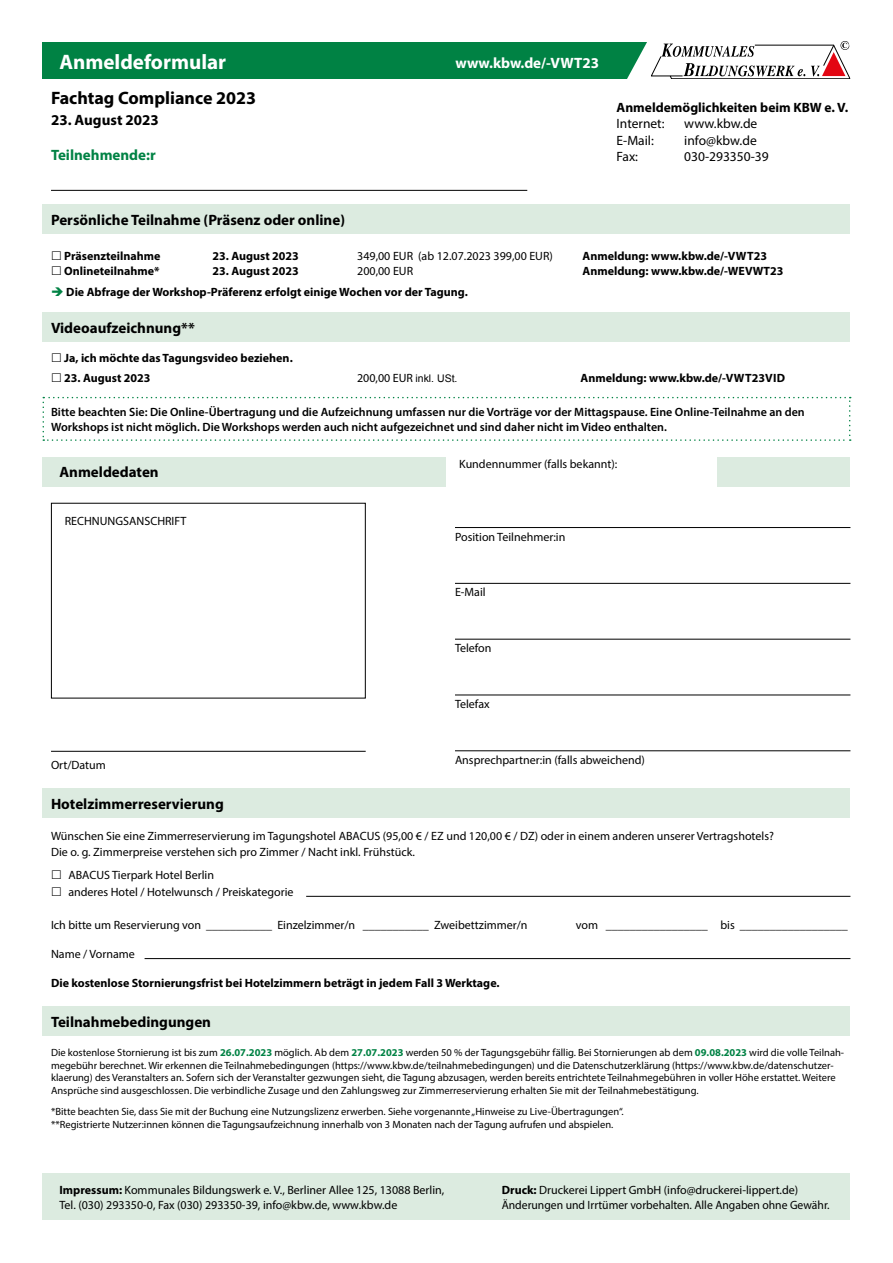
<style>
.page{position:relative;width:893px;height:1263px;background:#fff}
.page>*{position:absolute;margin:0;border:0;box-sizing:border-box;transform-origin:0 0}
.t1{font:700 21px "Myriad Pro";color:#fff}
.t2{font:700 18px "Myriad Pro";color:#000}
.t3{font:700 15px "Myriad Pro";color:#000}
.t4{font:700 15px "Myriad Pro";letter-spacing:.005em;color:#fff}
.t5{font:700 15px "Myriad Pro";color:#008244}
.t6{font:13.5px "Myriad Pro";color:#000}
.t7{font:700 13.5px "Myriad Pro";color:#000}
.t8{font:12px/16.5px "Myriad Pro";color:#000}
.t9{font:700 12px "Myriad Pro";color:#000}
.t10{font:600 12px/14.4px "Myriad Pro";color:#000}
.t11{font:10.5px/12.6px "Myriad Pro";color:#000}
.s1{color:#008244}
.s2{font-family:"Arial";font-size:10.5px}
.s3{font-weight:700;color:#008244}
.s4{font-weight:700}
</style>
<div class="page">
<div style="left:43px;top:312px;width:807px;height:30px;background:#dcebe0"></div>
<div style="left:43px;top:204px;width:807px;height:30px;background:#dcebe0"></div>
<hr style="left:306px;top:896px;width:544px;height:1px;background:#000">
<hr style="left:145px;top:958px;width:705px;height:1px;background:#000">
<hr style="left:455px;top:527px;width:395px;height:1px;background:#000">
<hr style="left:455px;top:583px;width:395px;height:1px;background:#000">
<hr style="left:455px;top:639px;width:395px;height:1px;background:#000">
<hr style="left:455px;top:695px;width:395px;height:1px;background:#000">
<hr style="left:455px;top:750px;width:395px;height:1px;background:#000">
<div style="left:43px;top:788px;width:807px;height:30px;background:#dcebe0"></div>
<div style="left:43px;top:1173px;width:807px;height:47px;background:#dcebe0"></div>
<div style="left:43px;top:43px;width:651px;height:36px;background:#008244"></div>
<svg style="left:558px;top:41px;width:293px;height:38px"></svg>
<div style="left:51px;top:503px;width:315px;height:195px;border:1px solid #000"></div>
<hr style="left:51px;top:751px;width:315px;height:1px;background:#000">
<div style="left:43px;top:457px;width:807px;height:29px;background:#dcebe0"></div>
<hr style="left:51px;top:190px;width:476px;height:1px;background:#000">
<div style="left:43px;top:1006px;width:807px;height:29px;background:#dcebe0"></div>
<div style="left:446px;top:455px;width:271px;height:51px;background:#fff"></div>
<svg style="left:43px;top:397px;width:808px;height:44px"></svg>
<h1 class="t1" style="left:60px;top:48px;width:168px">Anmeldeformular</h1>
<h3 class="t4" style="left:455px;top:53px;width:145px">www.kbw.de/-VWT23</h3>
<h2 class="t2" style="left:51px;top:86px;width:207px">Fachtag Compliance 2023</h2>
<h3 class="t3" style="left:51px;top:110px;width:109px">23. August 2023</h3>
<h3 class="t5" style="left:51px;top:145px;width:106px">Teilnehmende:r</h3>
<p class="t7" style="left:617px;top:99px;width:233px">Anmeldemöglichkeiten beim KBW e. V.</p>
<p class="t6" style="left:617px;top:116px;width:49px">Internet:</p>
<p class="t6" style="left:684px;top:116px;width:75px">www.kbw.de</p>
<p class="t6" style="left:617px;top:132px;width:39px">E-Mail:</p>
<p class="t6" style="left:684px;top:132px;width:74px">info@kbw.de</p>
<p class="t6" style="left:617px;top:148px;width:23px">Fax:</p>
<p class="t6" style="left:684px;top:148px;width:86px">030-293350-39</p>
<h3 class="t3" style="left:51px;top:210px;width:296px">Persönliche Teilnahme (Präsenz oder online)</h3>
<p class="t9" style="left:64px;top:248px;width:98px">Präsenzteilnahme</p>
<p class="t9" style="left:213px;top:248px;width:88px">23. August 2023</p>
<p class="t8" style="left:357px;top:247px;width:197px">349,00 EUR (ab 12.07.2023 399,00 EUR)</p>
<p class="t9" style="left:583px;top:248px;width:186px">Anmeldung: www.kbw.de/-VWT23</p>
<p class="t9" style="left:64px;top:263px;width:97px">Onlineteilnahme*</p>
<p class="t9" style="left:213px;top:263px;width:88px">23. August 2023</p>
<p class="t8" style="left:357px;top:262px;width:57px">200,00 EUR</p>
<p class="t9" style="left:583px;top:263px;width:202px">Anmeldung: www.kbw.de/-WEVWT23</p>
<p class="t9" style="left:51px;top:284px;width:418px"><span class="s1">➔</span> Die Abfrage der Workshop-Präferenz erfolgt einige Wochen vor der Tagung.</p>
<h3 class="t3" style="left:51px;top:318px;width:145px">Videoaufzeichnung**</h3>
<p class="t9" style="left:64px;top:350px;width:230px">Ja, ich möchte das Tagungsvideo beziehen.</p>
<p class="t9" style="left:64px;top:370px;width:88px">23. August 2023</p>
<p class="t8" style="left:357px;top:370px;width:102px">200,00 EUR <span class="s2">inkl. USt.</span></p>
<p class="t9" style="left:581px;top:370px;width:206px">Anmeldung: www.kbw.de/-VWT23VID</p>
<p class="t10" style="left:51px;top:405px;width:755px">Bitte beachten Sie: Die Online-Übertragung und die Aufzeichnung umfassen nur die Vorträge vor der Mittagspause. Eine Online-Teilnahme an den<br>Workshops ist nicht möglich. Die Workshops werden auch nicht aufgezeichnet und sind daher nicht im Video enthalten.</p>
<h3 class="t3" style="left:60px;top:462px;width:101px">Anmeldedaten</h3>
<p class="t8" style="left:65px;top:512px;width:123px">RECHNUNGSANSCHRIFT</p>
<p class="t8" style="left:51px;top:756px;width:56px">Ort/Datum</p>
<h3 class="t3" style="left:51px;top:794px;width:174px">Hotelzimmerreservierung</h3>
<p class="t8" style="left:459px;top:456px;width:160px">Kundennummer (falls bekannt):</p>
<p class="t8" style="left:455px;top:528px;width:112px">Position Teilnehmer:in</p>
<p class="t8" style="left:455px;top:584px;width:32px">E-Mail</p>
<p class="t8" style="left:455px;top:640px;width:38px">Telefon</p>
<p class="t8" style="left:455px;top:695px;width:36px">Telefax</p>
<p class="t8" style="left:455px;top:751px;width:191px">Ansprechpartner:in (falls abweichend)</p>
<p class="t8" style="left:51px;top:827px;width:724px">Wünschen Sie eine Zimmerreservierung im Tagungshotel ABACUS (95,00 € / EZ und 120,00 € / DZ) oder in einem anderen unserer Vertragshotels?<br>Die o. g. Zimmerpreise verstehen sich pro Zimmer / Nacht inkl. Frühstück.</p>
<p class="t8" style="left:68px;top:867px;width:227px">ABACUS Tierpark Hotel Berlin<br>anderes Hotel / Hotelwunsch / Preiskategorie</p>
<p class="t8" style="left:51px;top:916px;width:478px">Ich bitte um Reservierung von ___________ Einzelzimmer/n ___________ Zweibettzimmer/n</p>
<p class="t8" style="left:576px;top:916px;width:274px">vom _________________ bis __________________</p>
<p class="t8" style="left:51px;top:946px;width:85px">Name / Vorname</p>
<p class="t9" style="left:51px;top:975px;width:450px">Die kostenlose Stornierungsfrist bei Hotelzimmern beträgt in jedem Fall 3 Werktage.</p>
<h3 class="t3" style="left:51px;top:1012px;width:162px">Teilnahmebedingungen</h3>
<p class="t11" style="left:51px;top:1046px;width:795px">Die kostenlose Stornierung ist bis zum <span class="s3">26.07.2023</span> möglich. Ab dem <span class="s3">27.07.2023</span> werden 50 % der Tagungsgebühr fällig. Bei Stornierungen ab dem <span class="s3">09.08.2023</span> wird die volle Teilnah&shy;megebühr berechnet. Wir erkennen die Teilnahmebedingungen (https://www.kbw.de/teilnahmebedingungen) und die Datenschutzerklärung (https://www.kbw.de/datenschutzer&shy;klaerung) des Veranstalters an. Sofern sich der Veranstalter gezwungen sieht, die Tagung abzusagen, werden bereits entrichtete Teilnahmegebühren in voller Höhe erstattet. Weitere Ansprüche sind ausgeschlossen. Die verbindliche Zusage und den Zahlungsweg zur Zimmerreservierung erhalten Sie mit der Teilnahmebestätigung.</p>
<p class="t11" style="left:51px;top:1105px;width:574px">*Bitte beachten Sie, dass Sie mit der Buchung eine Nutzungslizenz erwerben. Siehe vorgenannte „Hinweise zu Live-Übertragungen“. **Registrierte Nutzer:innen können die Tagungsaufzeichnung innerhalb von 3 Monaten nach der Tagung aufrufen und abspielen.</p>
<p class="t8" style="left:60px;top:1182px;width:386px;line-height:15px"><span class="s4">Impressum:</span> Kommunales Bildungswerk e. V., Berliner Allee 125, 13088 Berlin,<br>Tel. (030) 293350-0, Fax (030) 293350-39, info@kbw.de, www.kbw.de</p>
<p class="t8" style="left:502px;top:1182px;width:329px;line-height:15px"><span class="s4">Druck:</span> Druckerei Lippert GmbH (info@druckerei-lippert.de)<br>Änderungen und Irrtümer vorbehalten. Alle Angaben ohne Gewähr.</p>
</div>
